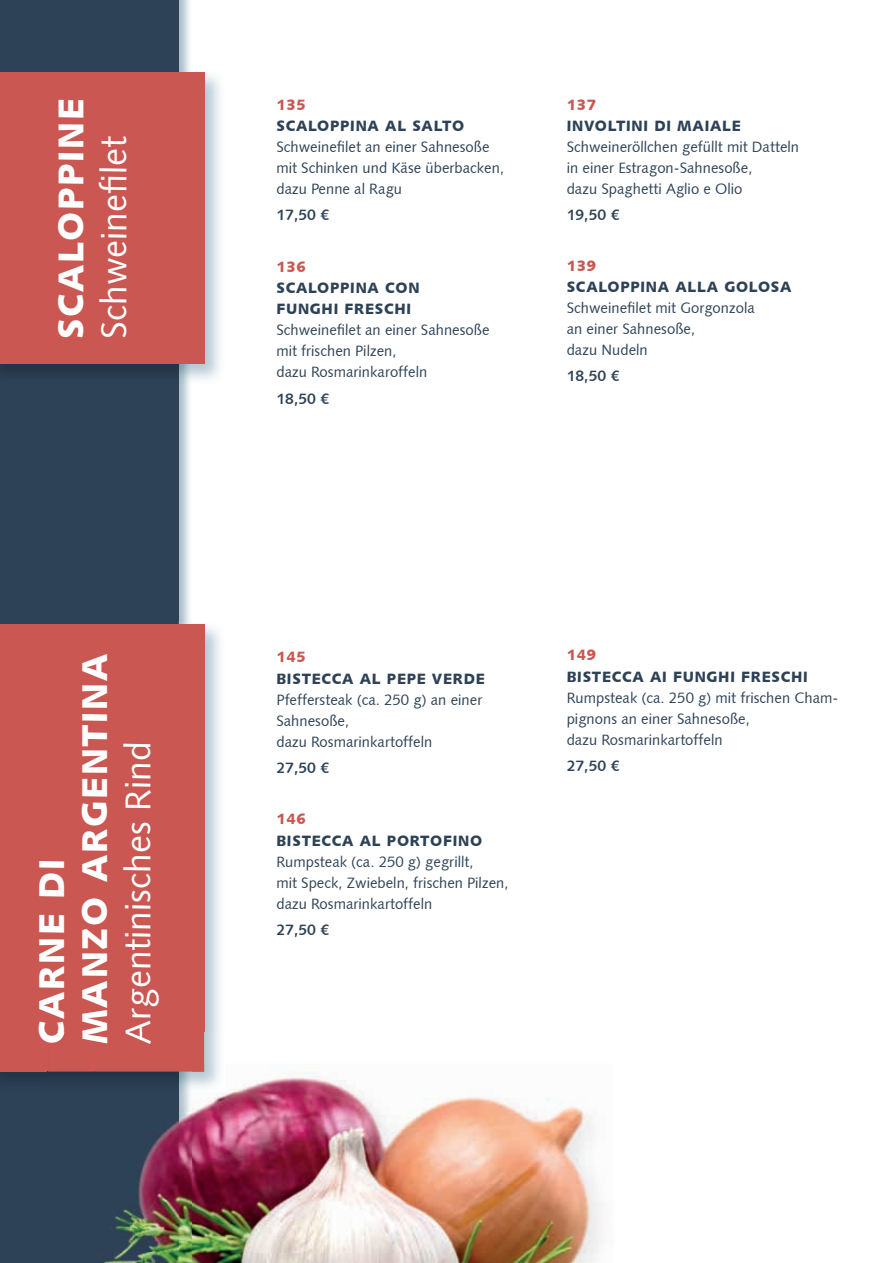
<style>
.page{position:relative;width:893px;height:1263px;background:#fff}
.page>*{position:absolute;margin:0;border:0;box-sizing:border-box;transform-origin:0 0}
.t1{font:36px/43.2px "Humanist 531 BT Black A";letter-spacing:.05em;color:#fff}
.t2{font:36px "Humanist 531 BT Roman A";color:#fff}
.t3{font:15px/21px "Humanist 531 BT Roman A";color:#2d4256}
.t4{font:15px/21.6px "Humanist 531 BT Black A";letter-spacing:.05em;color:#2d4256}
.t5{font:15px "Humanist 531 BT Bold A";color:#2d4256}
.t6{font:15px "Humanist 531 BT Black A";letter-spacing:.05em;color:#ca5751}
</style>
<div class="page">
<img style="left:179px;top:0;width:11px;height:621px">
<div style="left:0;top:0;width:179px;height:1263px;background:#2d4256"></div>
<img style="left:204px;top:624px;width:16px;height:409px">
<svg style="left:179px;top:621px;width:11px;height:3px"></svg>
<div style="left:0;top:624px;width:204px;height:447px;background:#ca5751"></div>
<img style="left:192px;top:1073px;width:409px;height:190px">
<img style="left:48px;top:1071px;width:144px;height:192px">
<img style="left:48px;top:1033px;width:16px;height:10px">
<img style="left:82px;top:1033px;width:26px;height:10px">
<img style="left:125px;top:1033px;width:26px;height:11px">
<img style="left:192px;top:1063px;width:33px;height:29px">
<img style="left:192px;top:1063px;width:12px;height:8px">
<img style="left:0;top:69px;width:220px;height:315px">
<div style="left:0;top:72px;width:204px;height:292px;background:#ca5751"></div>
<h1 class="t1" style="left:49px;top:339px;width:242px;rotate:-90deg">SCALOPPINE</h1>
<h1 class="t2" style="left:91px;top:339px;width:205px;rotate:-90deg">Schweinefilet</h1>
<h1 class="t1" style="left:29px;top:1044px;width:392px;rotate:-90deg">CARNE DI<br>MANZO ARGENTINA</h1>
<h1 class="t2" style="left:115px;top:1044px;width:304px;rotate:-90deg">Argentinisches Rind</h1>
<p class="t6" style="left:276px;top:95px;width:31px">135</p>
<p class="t4" style="left:276px;top:115px;width:189px">SCALOPPINA AL SALTO</p>
<p class="t3" style="left:276px;top:136px;width:229px">Schweinefilet an einer Sahnesoße mit Schinken und Käse überbacken, dazu Penne al Ragu</p>
<p class="t5" style="left:276px;top:206px;width:54px">17,50 €</p>
<p class="t6" style="left:276px;top:257px;width:31px">136</p>
<p class="t4" style="left:276px;top:277px;width:145px">SCALOPPINA CON<br>FUNGHI FRESCHI</p>
<p class="t3" style="left:276px;top:319px;width:215px">Schweinefilet an einer Sahnesoße mit frischen Pilzen,<br>dazu Rosmarinkaroffeln</p>
<p class="t5" style="left:276px;top:389px;width:54px">18,50 €</p>
<p class="t6" style="left:567px;top:95px;width:31px">137</p>
<p class="t4" style="left:567px;top:115px;width:176px">INVOLTINI DI MAIALE</p>
<p class="t3" style="left:567px;top:136px;width:234px">Schweineröllchen gefüllt mit Datteln in einer Estragon-Sahnesoße,<br>dazu Spaghetti Aglio e Olio</p>
<p class="t5" style="left:567px;top:205px;width:54px">19,50 €</p>
<p class="t6" style="left:567px;top:256px;width:31px">139</p>
<p class="t4" style="left:567px;top:276px;width:226px">SCALOPPINA ALLA GOLOSA</p>
<p class="t3" style="left:567px;top:297px;width:190px">Schweinefilet mit Gorgonzola an einer Sahnesoße,<br>dazu Nudeln</p>
<p class="t5" style="left:567px;top:366px;width:54px">18,50 €</p>
<p class="t6" style="left:276px;top:647px;width:31px">145</p>
<p class="t4" style="left:276px;top:667px;width:210px">BISTECCA AL PEPE VERDE</p>
<p class="t3" style="left:276px;top:689px;width:207px">Pfeffersteak (ca. 250 g) an einer<br>Sahnesoße,<br>dazu Rosmarinkartoffeln</p>
<p class="t5" style="left:276px;top:758px;width:54px">27,50 €</p>
<p class="t6" style="left:276px;top:810px;width:31px">146</p>
<p class="t4" style="left:276px;top:830px;width:207px">BISTECCA AL PORTOFINO</p>
<p class="t3" style="left:276px;top:851px;width:234px">Rumpsteak (ca. 250 g) gegrillt,<br>mit Speck, Zwiebeln, frischen Pilzen, dazu Rosmarinkartoffeln</p>
<p class="t5" style="left:276px;top:921px;width:54px">27,50 €</p>
<p class="t6" style="left:567px;top:645px;width:31px">149</p>
<p class="t4" style="left:567px;top:665px;width:243px">BISTECCA AI FUNGHI FRESCHI</p>
<p class="t3" style="left:567px;top:687px;width:273px">Rumpsteak (ca. 250 g) mit frischen Cham&shy;pignons an einer Sahnesoße,<br>dazu Rosmarinkartoffeln</p>
<p class="t5" style="left:567px;top:756px;width:54px">27,50 €</p>
</div>
